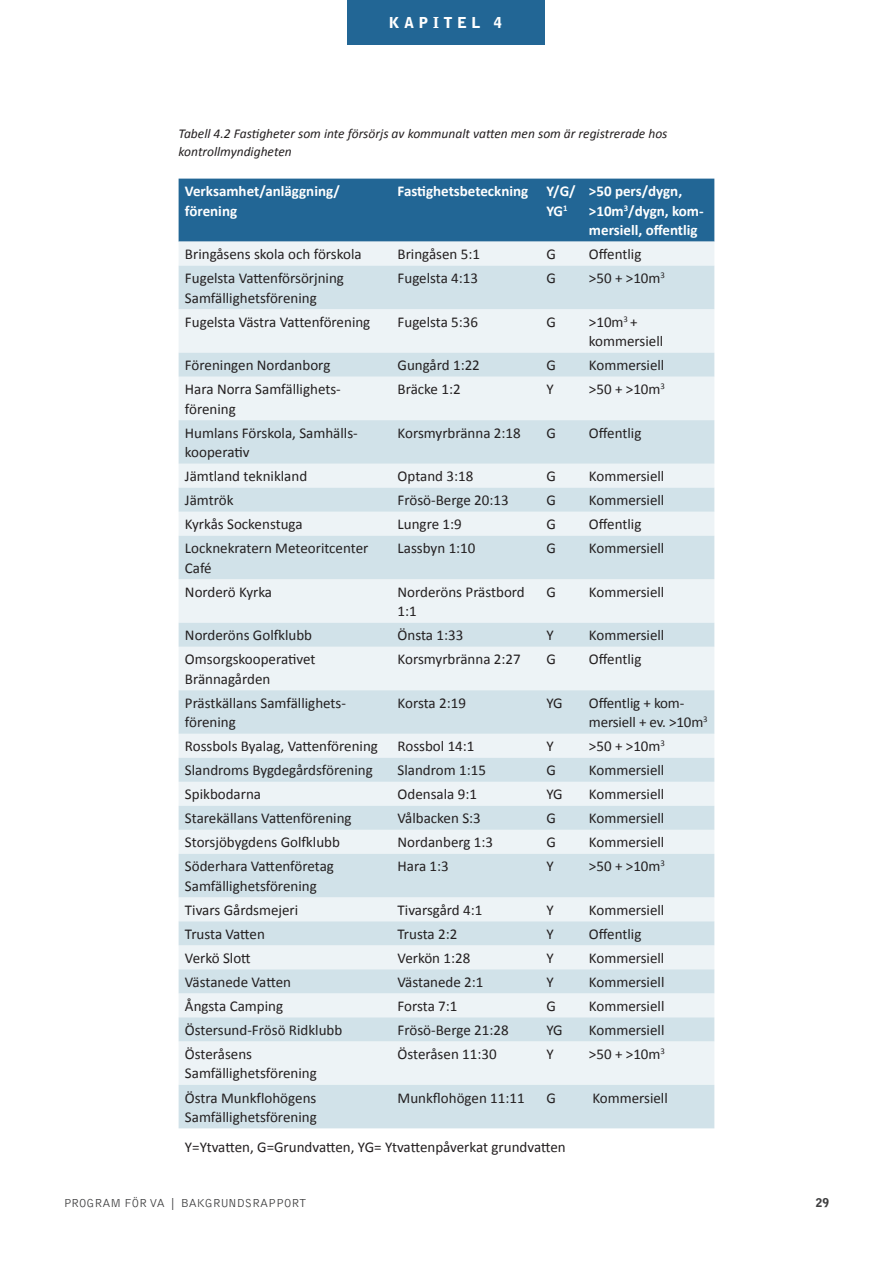
<style>
.page{position:relative;width:893px;height:1263px;background:#fff}
.page>*{position:absolute;margin:0;border:0;box-sizing:border-box;transform-origin:0 0}
.Bröd{font:15px/19.5px "Calibri";color:#231f20}
.Rubrik_tabell{font:700 15px/19.5px "Calibri";color:#fff}
.t1{font:900 15px "Bell Gothic Std";letter-spacing:.3em;color:#fff}
.Bildtext{font:italic 13.5px/18px "Calibri";color:#231f20}
.t2{font:300 12px "Bell Gothic Std";color:#3e3e3f}
.t3{font:900 12px "Bell Gothic Std";color:#3e3e3f}
</style>
<div class="page">
<div style="left:179px;top:179px;width:535px;height:63px;background:#226695"></div>
<div style="left:179px;top:242px;width:535px;height:24px;background:#edf3f6"></div>
<svg style="left:179px;top:266px;width:535px;height:862px;fill:#d1e2e9"></svg>
<div style="left:347px;top:0;width:198px;height:45px;background:#226695"></div>
<p class="t1" style="left:389px;top:14px;width:115px">KAPITEL 4</p>
<p class="Bildtext" style="left:179px;top:124px;width:490px">Tabell 4.2 Fastigheter som inte försörjs av kommunalt vatten men som är registrerade hos kontrollmyndigheten</p>
<h5 class="Rubrik_tabell" style="left:185px;top:181px;width:157px">Verksamhet/anläggning/ förening</h5>
<h5 class="Rubrik_tabell" style="left:398px;top:181px;width:132px">Fastighetsbeteckning</h5>
<h5 class="Rubrik_tabell" style="left:546px;top:181px;width:31px">Y/G/<br>YG<sup>1</sup></h5>
<h5 class="Rubrik_tabell" style="left:589px;top:181px;width:116px">&gt;50 pers/dygn, &gt;10m<sup>3</sup>/dygn, kom&shy;mersiell, offentlig</h5>
<p class="Bröd" style="left:185px;top:244px;width:178px">Bringåsens skola och förskola</p>
<p class="Bröd" style="left:398px;top:244px;width:84px">Bringåsen 5:1</p>
<p class="Bröd" style="left:546px;top:244px;width:11px">G</p>
<p class="Bröd" style="left:589px;top:244px;width:54px">Offentlig</p>
<p class="Bröd" style="left:185px;top:268px;width:161px">Fugelsta Vattenförsörjning<br>Samfällighetsförening</p>
<p class="Bröd" style="left:398px;top:268px;width:82px">Fugelsta 4:13</p>
<p class="Bröd" style="left:546px;top:268px;width:11px">G</p>
<p class="Bröd" style="left:589px;top:268px;width:78px">&gt;50 + &gt;10m<sup>3</sup></p>
<p class="Bröd" style="left:185px;top:312px;width:187px">Fugelsta Västra Vattenförening</p>
<p class="Bröd" style="left:398px;top:312px;width:82px">Fugelsta 5:36</p>
<p class="Bröd" style="left:546px;top:312px;width:11px">G</p>
<p class="Bröd" style="left:589px;top:312px;width:76px">&gt;10m<sup>3</sup> + kommersiell</p>
<p class="Bröd" style="left:185px;top:355px;width:147px">Föreningen Nordanborg</p>
<p class="Bröd" style="left:398px;top:355px;width:84px">Gungård 1:22</p>
<p class="Bröd" style="left:546px;top:355px;width:11px">G</p>
<p class="Bröd" style="left:589px;top:355px;width:77px">Kommersiell</p>
<p class="Bröd" style="left:185px;top:379px;width:156px">Hara Norra Samfällighets&shy;förening</p>
<p class="Bröd" style="left:398px;top:379px;width:65px">Bräcke 1:2</p>
<p class="Bröd" style="left:546px;top:379px;width:9px">Y</p>
<p class="Bröd" style="left:589px;top:379px;width:78px">&gt;50 + &gt;10m<sup>3</sup></p>
<p class="Bröd" style="left:185px;top:423px;width:173px">Humlans Förskola, Samhälls&shy;kooperativ</p>
<p class="Bröd" style="left:398px;top:423px;width:125px">Korsmyrbränna 2:18</p>
<p class="Bröd" style="left:546px;top:423px;width:11px">G</p>
<p class="Bröd" style="left:589px;top:423px;width:54px">Offentlig</p>
<p class="Bröd" style="left:185px;top:466px;width:124px">Jämtland teknikland</p>
<p class="Bröd" style="left:398px;top:466px;width:77px">Optand 3:18</p>
<p class="Bröd" style="left:546px;top:466px;width:11px">G</p>
<p class="Bröd" style="left:589px;top:466px;width:77px">Kommersiell</p>
<p class="Bröd" style="left:185px;top:490px;width:50px">Jämtrök</p>
<p class="Bröd" style="left:398px;top:490px;width:113px">Frösö-Berge 20:13</p>
<p class="Bröd" style="left:546px;top:490px;width:11px">G</p>
<p class="Bröd" style="left:589px;top:490px;width:77px">Kommersiell</p>
<p class="Bröd" style="left:185px;top:514px;width:119px">Kyrkås Sockenstuga</p>
<p class="Bröd" style="left:398px;top:514px;width:66px">Lungre 1:9</p>
<p class="Bröd" style="left:546px;top:514px;width:11px">G</p>
<p class="Bröd" style="left:589px;top:514px;width:54px">Offentlig</p>
<p class="Bröd" style="left:185px;top:538px;width:185px">Locknekratern Meteoritcenter<br>Café</p>
<p class="Bröd" style="left:398px;top:538px;width:79px">Lassbyn 1:10</p>
<p class="Bröd" style="left:546px;top:538px;width:11px">G</p>
<p class="Bröd" style="left:589px;top:538px;width:77px">Kommersiell</p>
<p class="Bröd" style="left:185px;top:582px;width:89px">Norderö Kyrka</p>
<p class="Bröd" style="left:398px;top:582px;width:129px">Norderöns Prästbord<br>1:1</p>
<p class="Bröd" style="left:546px;top:582px;width:11px">G</p>
<p class="Bröd" style="left:589px;top:582px;width:77px">Kommersiell</p>
<p class="Bröd" style="left:185px;top:625px;width:129px">Norderöns Golfklubb</p>
<p class="Bröd" style="left:398px;top:625px;width:67px">Önsta 1:33</p>
<p class="Bröd" style="left:546px;top:625px;width:9px">Y</p>
<p class="Bröd" style="left:589px;top:625px;width:77px">Kommersiell</p>
<p class="Bröd" style="left:185px;top:649px;width:132px">Omsorgskooperativet<br>Brännagården</p>
<p class="Bröd" style="left:398px;top:649px;width:125px">Korsmyrbränna 2:27</p>
<p class="Bröd" style="left:546px;top:649px;width:11px">G</p>
<p class="Bröd" style="left:589px;top:649px;width:54px">Offentlig</p>
<p class="Bröd" style="left:185px;top:693px;width:162px">Prästkällans Samfällighets&shy;förening</p>
<p class="Bröd" style="left:398px;top:693px;width:70px">Korsta 2:19</p>
<p class="Bröd" style="left:546px;top:693px;width:18px">YG</p>
<p class="Bröd" style="left:589px;top:693px;width:120px">Offentlig + kom&shy;mersiell + ev. &gt;10m<sup>3</sup></p>
<p class="Bröd" style="left:185px;top:736px;width:194px">Rossbols Byalag, Vattenförening</p>
<p class="Bröd" style="left:398px;top:736px;width:78px">Rossbol 14:1</p>
<p class="Bröd" style="left:546px;top:736px;width:9px">Y</p>
<p class="Bröd" style="left:589px;top:736px;width:78px">&gt;50 + &gt;10m<sup>3</sup></p>
<p class="Bröd" style="left:185px;top:760px;width:189px">Slandroms Bygdegårdsförening</p>
<p class="Bröd" style="left:398px;top:760px;width:90px">Slandrom 1:15</p>
<p class="Bröd" style="left:546px;top:760px;width:11px">G</p>
<p class="Bröd" style="left:589px;top:760px;width:77px">Kommersiell</p>
<p class="Bröd" style="left:185px;top:784px;width:78px">Spikbodarna</p>
<p class="Bröd" style="left:398px;top:784px;width:81px">Odensala 9:1</p>
<p class="Bröd" style="left:546px;top:784px;width:18px">YG</p>
<p class="Bröd" style="left:589px;top:784px;width:77px">Kommersiell</p>
<p class="Bröd" style="left:185px;top:808px;width:168px">Starekällans Vattenförening</p>
<p class="Bröd" style="left:398px;top:808px;width:85px">Vålbacken S:3</p>
<p class="Bröd" style="left:546px;top:808px;width:11px">G</p>
<p class="Bröd" style="left:589px;top:808px;width:77px">Kommersiell</p>
<p class="Bröd" style="left:185px;top:832px;width:156px">Storsjöbygdens Golfklubb</p>
<p class="Bröd" style="left:398px;top:832px;width:97px">Nordanberg 1:3</p>
<p class="Bröd" style="left:546px;top:832px;width:11px">G</p>
<p class="Bröd" style="left:589px;top:832px;width:77px">Kommersiell</p>
<p class="Bröd" style="left:185px;top:856px;width:150px">Söderhara Vattenföretag<br>Samfällighetsförening</p>
<p class="Bröd" style="left:398px;top:856px;width:53px">Hara 1:3</p>
<p class="Bröd" style="left:546px;top:856px;width:9px">Y</p>
<p class="Bröd" style="left:589px;top:856px;width:78px">&gt;50 + &gt;10m<sup>3</sup></p>
<p class="Bröd" style="left:185px;top:900px;width:115px">Tivars Gårdsmejeri</p>
<p class="Bröd" style="left:398px;top:900px;width:86px">Tivarsgård 4:1</p>
<p class="Bröd" style="left:546px;top:900px;width:9px">Y</p>
<p class="Bröd" style="left:589px;top:900px;width:77px">Kommersiell</p>
<p class="Bröd" style="left:185px;top:924px;width:82px">Trusta Vatten</p>
<p class="Bröd" style="left:398px;top:924px;width:61px">Trusta 2:2</p>
<p class="Bröd" style="left:546px;top:924px;width:9px">Y</p>
<p class="Bröd" style="left:589px;top:924px;width:54px">Offentlig</p>
<p class="Bröd" style="left:185px;top:948px;width:67px">Verkö Slott</p>
<p class="Bröd" style="left:398px;top:948px;width:74px">Verkön 1:28</p>
<p class="Bröd" style="left:546px;top:948px;width:9px">Y</p>
<p class="Bröd" style="left:589px;top:948px;width:77px">Kommersiell</p>
<p class="Bröd" style="left:185px;top:972px;width:108px">Västanede Vatten</p>
<p class="Bröd" style="left:398px;top:972px;width:87px">Västanede 2:1</p>
<p class="Bröd" style="left:546px;top:972px;width:9px">Y</p>
<p class="Bröd" style="left:589px;top:972px;width:77px">Kommersiell</p>
<p class="Bröd" style="left:185px;top:996px;width:100px">Ångsta Camping</p>
<p class="Bröd" style="left:398px;top:996px;width:61px">Forsta 7:1</p>
<p class="Bröd" style="left:546px;top:996px;width:11px">G</p>
<p class="Bröd" style="left:589px;top:996px;width:77px">Kommersiell</p>
<p class="Bröd" style="left:185px;top:1020px;width:159px">Östersund-Frösö Ridklubb</p>
<p class="Bröd" style="left:398px;top:1020px;width:113px">Frösö-Berge 21:28</p>
<p class="Bröd" style="left:546px;top:1020px;width:18px">YG</p>
<p class="Bröd" style="left:589px;top:1020px;width:77px">Kommersiell</p>
<p class="Bröd" style="left:185px;top:1044px;width:133px">Österåsens<br>Samfällighetsförening</p>
<p class="Bröd" style="left:398px;top:1044px;width:101px">Österåsen 11:30</p>
<p class="Bröd" style="left:546px;top:1044px;width:9px">Y</p>
<p class="Bröd" style="left:589px;top:1044px;width:78px">&gt;50 + &gt;10m<sup>3</sup></p>
<p class="Bröd" style="left:185px;top:1087px;width:133px">Östra Munkflohögens<br>Samfällighetsförening</p>
<p class="Bröd" style="left:398px;top:1087px;width:129px">Munkflohögen 11:11</p>
<p class="Bröd" style="left:546px;top:1087px;width:11px">G</p>
<p class="Bröd" style="left:592px;top:1087px;width:77px">Kommersiell</p>
<p class="Bröd" style="left:185px;top:1137px;width:382px">Y=Ytvatten, G=Grundvatten, YG= Ytvattenpåverkat grundvatten</p>
<p class="t2" style="left:64px;top:1197px;width:244px">PROGRAM FÖR VA | BAKGRUNDSRAPPORT</p>
<p class="t3" style="left:816px;top:1196px;width:15px">29</p>
</div>
